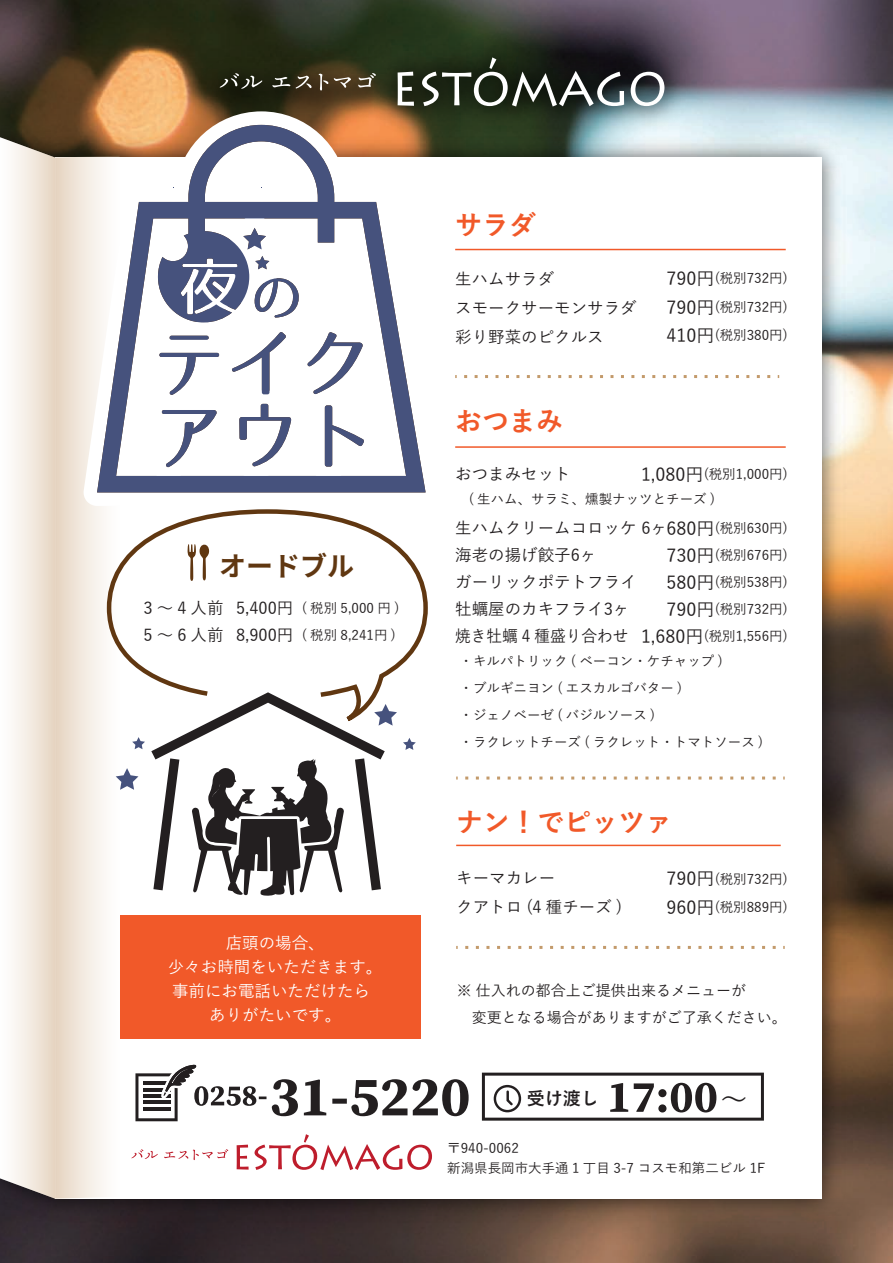
<style>
.page{position:relative;width:893px;height:1263px;background:#fff}
.page>*{position:absolute;margin:0;border:0;box-sizing:border-box;transform-origin:0 0}
.t1{font:700 27px "Yu Go";color:#f15929}
.t2{font:700 27px "Source Han Sans";color:#603711}
.t3{font:500 27px "Yu Go";color:#231f20}
.t4{font:700 18px "Yu Go";color:#231f20}
.t5{font:500 16.5px/27px "Yu Go";color:#231f20}
.t6{font:500 16.5px/24px "Yu Go";color:#fff;text-align:center}
.t7{font:500 15px/27px "Yu Go";color:#231f20}
.t8{font:500 13.5px/27px "Yu Go";color:#231f20}
.s1{font-size:16.5px}
.s2{font-size:18px}
</style>
<div class="page">
<img style="left:0;top:0;width:893px;height:1263px">
<img style="left:0;top:82px;width:875px;height:1171px">
<div style="left:0;top:137px;width:55px;height:1062px;background:linear-gradient(to right,#fcfdff,#e4d4c1)"></div>
<div style="left:55px;top:158px;width:766px;height:1041px;background:#fff"></div>
<div style="left:55px;top:156px;width:65px;height:1043px;background:linear-gradient(to right,#e7d6c3,#fff)"></div>
<img style="left:163px;top:0;width:559px;height:158px">
<svg style="left:219px;top:73px;width:44px;height:16px"></svg>
<svg style="left:272px;top:76px;width:40px;height:13px"></svg>
<svg style="left:319px;top:74px;width:9px;height:16px"></svg>
<svg style="left:334px;top:77px;width:17px;height:11px"></svg>
<svg style="left:358px;top:73px;width:18px;height:14px"></svg>
<svg style="left:398px;top:72px;width:16px;height:34px"></svg>
<svg style="left:631px;top:72px;width:33px;height:34px"></svg>
<svg style="left:422px;top:57px;width:202px;height:50px"></svg>
<svg style="left:83px;top:111px;width:357px;height:395px"></svg>
<svg style="left:97px;top:125px;width:329px;height:367px"></svg>
<svg style="left:146px;top:214px;width:234px;height:267px"></svg>
<svg style="left:272px;top:1079px;width:197px;height:37px"></svg>
<div style="left:120px;top:915px;width:300px;height:123px;background:#f15929"></div>
<svg style="left:135px;top:1064px;width:131px;height:57px"></svg>
<svg style="left:131px;top:1149px;width:27px;height:10px"></svg>
<svg style="left:164px;top:1149px;width:64px;height:11px"></svg>
<svg style="left:237px;top:1144px;width:12px;height:25px"></svg>
<svg style="left:255px;top:1134px;width:177px;height:36px"></svg>
<hr style="left:455px;top:249px;width:331px;height:1px;background:#f15929">
<hr style="left:455px;top:446px;width:331px;height:2px;background:#f15929">
<hr style="left:456px;top:845px;width:325px;height:1px;background:#f15929">
<svg style="left:482px;top:1073px;width:282px;height:48px"></svg>
<svg style="left:464px;top:375px;width:315px;height:3px"></svg>
<svg style="left:465px;top:776px;width:320px;height:3px"></svg>
<svg style="left:465px;top:946px;width:320px;height:3px"></svg>
<div style="left:238px;top:148px;width:48px;height:34px;background:#fff;border-radius:50%"></div>
<svg style="left:105px;top:507px;width:323px;height:253px"></svg>
<svg style="left:151px;top:692px;width:246px;height:204px"></svg>
<svg style="left:116px;top:768px;width:22px;height:22px"></svg>
<svg style="left:403px;top:738px;width:13px;height:12px"></svg>
<svg style="left:132px;top:737px;width:13px;height:12px"></svg>
<h1 class="t2" style="left:219px;top:550px;width:136px">オードブル</h1>
<p class="t5" style="left:143px;top:592px;width:82px">3～4人前<br>5～6人前</p>
<p class="t8" style="left:236px;top:593px;width:165px"><span class="s1">5,400円</span> ( 税別 5,000 円 )<br><span class="s1">8,900円</span> ( 税別 8,241円 )</p>
<p class="t6" style="left:168px;top:928px;width:216px">店頭の場合、<br>少々お時間をいただきます。事前にお電話いただけたらありがたいです。</p>
<h1 class="t1" style="left:455px;top:210px;width:82px">サラダ</h1>
<p class="t5" style="left:455px;top:262px;width:183px;line-height:28.8px">生ハムサラダ<br>スモークサーモンサラダ彩り野菜のピクルス</p>
<p class="t8" style="left:667px;top:262px;width:123px;line-height:28.5px;text-align:justify"><span class="s2">790円</span>(税別732円)<br><span class="s2">790円</span>(税別732円)<br><span class="s2">410円</span>(税別380円)</p>
<h1 class="t1" style="left:455px;top:405px;width:109px">おつまみ</h1>
<p class="t5" style="left:455px;top:458px;width:117px">おつまみセット</p>
<p class="t8" style="left:469px;top:484px;width:248px">( 生ハム、サラミ、燻製ナッツとチーズ )</p>
<p class="t5" style="left:455px;top:512px;width:213px">生ハムクリームコロッケ 6ヶ海老の揚げ餃子6ヶ<br>ガーリックポテトフライ<br>牡蠣屋のカキフライ3ヶ<br>焼き牡蠣 4 種盛り合わせ</p>
<p class="t8" style="left:460px;top:646px;width:305px">・キルパトリック ( ベーコン・ケチャップ )<br>・ブルギニヨン ( エスカルゴバター )<br>・ジェノベーゼ ( バジルソース )<br>・ラクレットチーズ ( ラクレット・トマトソース )</p>
<p class="t8" style="left:641px;top:459px;width:148px"><span class="s2">1,080円</span>(税別1,000円)</p>
<p class="t8" style="left:641px;top:513px;width:148px;text-align:right"><span class="s2">680円</span>(税別630円)<br><span class="s2">730円</span>(税別676円)<br><span class="s2">580円</span>(税別538円)<br><span class="s2">790円</span>(税別732円)<br><span class="s2">1,680円</span>(税別1,556円)</p>
<h1 class="t1" style="left:456px;top:807px;width:217px">ナン！でピッツァ</h1>
<p class="t5" style="left:456px;top:861px;width:168px;line-height:28.8px">キーマカレー<br>クアトロ (4 種チーズ )</p>
<p class="t8" style="left:667px;top:863px;width:123px;line-height:28.5px"><span class="s2">790円</span>(税別732円)<br><span class="s2">960円</span>(税別889円)</p>
<p class="t7" style="left:457px;top:975px;width:331px">※ 仕入れの都合上ご提供出来るメニューが<br>　変更となる場合がありますがご了承ください。</p>
<h2 class="t4" style="left:527px;top:1088px;width:73px">受け渡し</h2>
<h1 class="t3" style="left:720px;top:1074px;width:28px">～</h1>
<p class="t8" style="left:447px;top:1137px;width:320px;line-height:19.5px">〒940-0062<br>新潟県長岡市大手通 1 丁目 3-7 コスモ和第二ビル 1F</p>
</div>
